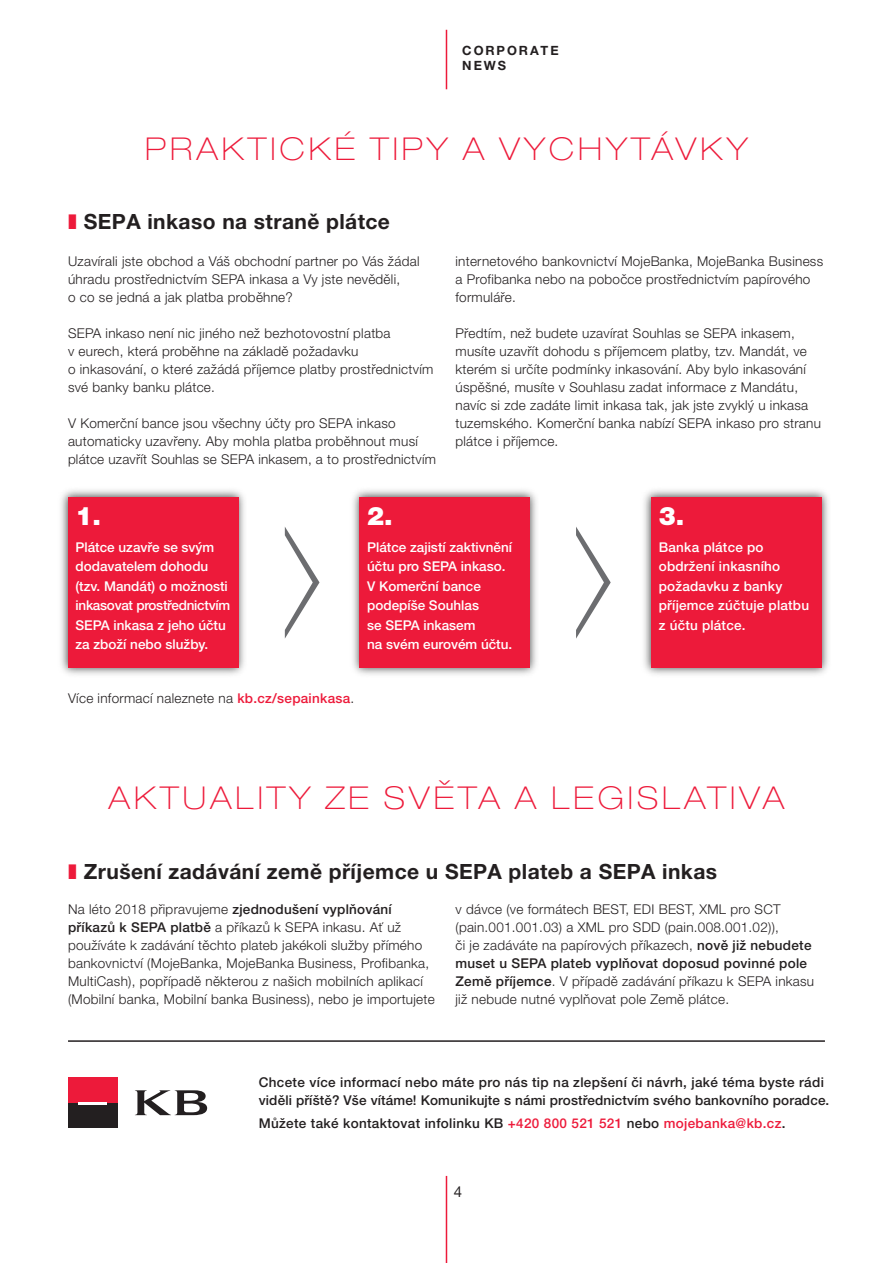
<style>
.page{position:relative;width:893px;height:1263px;background:#fff}
.page>*{position:absolute;margin:0;border:0;box-sizing:border-box;transform-origin:0 0}
.t1{font:100 expanded 31.5px "Helvetica Neue LT Pro";letter-spacing:.125em;color:#ed1a3a}
.t2{font:900 25.5px "Helvetica Neue LT Pro";color:#fff}
.t3{font:700 21px "Helvetica Neue LT Pro";letter-spacing:.02em;color:#231f20}
.t4{font:15px "Helvetica Neue LT Pro";color:#231f20}
.t5{font:300 13.5px/18px "Helvetica Neue LT Pro";letter-spacing:.02em;color:#231f20}
.t6{font:500 13.5px/19.5px "Helvetica Neue LT Pro";color:#fff}
.t7{font:500 13.5px/18px "Helvetica Neue LT Pro";letter-spacing:.025em;color:#231f20}
.t8{font:700 12.75px/15.3px "Helvetica Neue LT Pro";letter-spacing:.15em;color:#231f20}
.s1{color:#ed1a3a}
.s2{font-weight:500;color:#ed1a3a}
.s3{font-weight:500}
</style>
<div class="page">
<svg style="left:135px;top:1090px;width:72px;height:25px"></svg>
<div style="left:68px;top:1078px;width:50px;height:25px;background:#ed1a3a"></div>
<div style="left:68px;top:1103px;width:50px;height:24px;background:#231f20"></div>
<hr style="left:78px;top:1103px;width:29px;height:2px;background:#fff">
<hr style="left:68px;top:1040px;width:757px;height:2px;background:#231f20">
<hr style="left:446px;top:30px;width:1px;height:59px;background:#ed1a3a">
<hr style="left:446px;top:1176px;width:1px;height:87px;background:#ed1a3a">
<img style="left:61px;top:490px;width:184px;height:185px">
<div style="left:68px;top:497px;width:170px;height:171px;background:#ed1a3a"></div>
<img style="left:353px;top:490px;width:184px;height:185px">
<div style="left:360px;top:497px;width:170px;height:171px;background:#ed1a3a"></div>
<img style="left:644px;top:490px;width:185px;height:185px">
<div style="left:651px;top:497px;width:170px;height:171px;background:#ed1a3a"></div>
<p class="t8" style="left:462px;top:43px;width:98px">Corporate news</p>
<h1 class="t1" style="left:145px;top:138px;width:604px">PRAKTICKÉ TIPY A VYCHYTÁVKY</h1>
<h3 class="t3" style="left:68px;top:214px;width:323px"><span class="s1">❚</span> sePa inkaso na straně plátce</h3>
<p class="t5" style="left:68px;top:254px;width:353px">Uzavírali jste obchod a Váš obchodní partner po Vás žádal úhradu prostřednictvím SEPA inkasa a Vy jste nevěděli,<br>o co se jedná a jak platba proběhne?</p>
<p class="t5" style="left:68px;top:326px;width:367px">SEPA inkaso není nic jiného než bezhotovostní platba<br>v eurech, která proběhne na základě požadavku<br>o inkasování, o které zažádá příjemce platby prostřednictvím své banky banku plátce.</p>
<p class="t5" style="left:68px;top:416px;width:369px">V Komerční bance jsou všechny účty pro SEPA inkaso automaticky uzavřeny. Aby mohla platba proběhnout musí plátce uzavřít Souhlas se SEPA inkasem, a to prostřednictvím</p>
<p class="t5" style="left:455px;top:254px;width:369px">internetového bankovnictví MojeBanka, MojeBanka Business a Profibanka nebo na pobočce prostřednictvím papírového formuláře.</p>
<p class="t5" style="left:455px;top:326px;width:367px">Předtím, než budete uzavírat Souhlas se SEPA inkasem, musíte uzavřít dohodu s příjemcem platby, tzv. Mandát, ve kterém si určíte podmínky inkasování. Aby bylo inkasování úspěšné, musíte v Souhlasu zadat informace z Mandátu, navíc si zde zadáte limit inkasa tak, jak jste zvyklý u inkasa tuzemského. Komerční banka nabízí SEPA inkaso pro stranu plátce i příjemce.</p>
<h2 class="t2" style="left:76px;top:506px;width:27px">1.</h2>
<p class="t6" style="left:76px;top:538px;width:156px">Plátce uzavře se svým dodavatelem dohodu (tzv. Mandát) o možnosti inkasovat prostřednictvím<br>SEPA inkasa z jeho účtu za zboží nebo služby.</p>
<h2 class="t2" style="left:367px;top:506px;width:27px">2.</h2>
<p class="t6" style="left:367px;top:538px;width:147px">Plátce zajistí zaktivnění účtu pro SEPA inkaso.<br>V Komerční bance podepíše Souhlas<br>se SEPA inkasem<br>na svém eurovém účtu.</p>
<p class="t5" style="left:68px;top:690px;width:288px">Více informací naleznete na <span class="s2">kb.cz/sepainkasa</span>.</p>
<h2 class="t2" style="left:659px;top:506px;width:27px">3.</h2>
<p class="t6" style="left:659px;top:538px;width:152px">Banka plátce po obdržení inkasního požadavku z banky příjemce zúčtuje platbu</p>
<p class="t6" style="left:659px;top:616px;width:88px">z účtu plátce.</p>
<h1 class="t1" style="left:109px;top:787px;width:677px">AKTUALITY ZE SVĚTA A LEGISLATIVA</h1>
<h3 class="t3" style="left:68px;top:864px;width:651px"><span class="s1">❚</span> zrušení zadávání země příjemce u sePa plateb a sePa inkas</h3>
<p class="t5" style="left:68px;top:901px;width:368px">Na léto 2018 připravujeme <span class="s3">zjednodušení vyplňování příkazů k SEPA platbě</span> a příkazů k SEPA inkasu. Ať už používáte k zadávání těchto plateb jakékoli služby přímého bankovnictví (MojeBanka, MojeBanka Business, Profibanka, MultiCash), popřípadě některou z našich mobilních aplikací (Mobilní banka, Mobilní banka Business), nebo je importujete</p>
<p class="t5" style="left:455px;top:901px;width:360px">v dávce (ve formátech BEST, EDI BEST, XML pro SCT (pain.001.001.03) a XML pro SDD (pain.008.001.02)),<br>či je zadáváte na papírových příkazech, <span class="s3">nově již nebudete muset u SEPA plateb vyplňovat doposud povinné pole Země příjemce</span>. V případě zadávání příkazu k SEPA inkasu již nebude nutné vyplňovat pole Země plátce.</p>
<p class="t7" style="left:259px;top:1074px;width:572px">Chcete více informací nebo máte pro nás tip na zlepšení či návrh, jaké téma byste rádi viděli příště? Vše vítáme! Komunikujte s námi prostřednictvím svého bankovního poradce.</p>
<p class="t7" style="left:259px;top:1115px;width:528px">Můžete také kontaktovat infolinku KB <span class="s1">+420 800 521 521</span> nebo <span class="s1">mojebanka@kb.cz</span>.</p>
<p class="t4" style="left:454px;top:1186px;width:10px">4</p>
</div>
